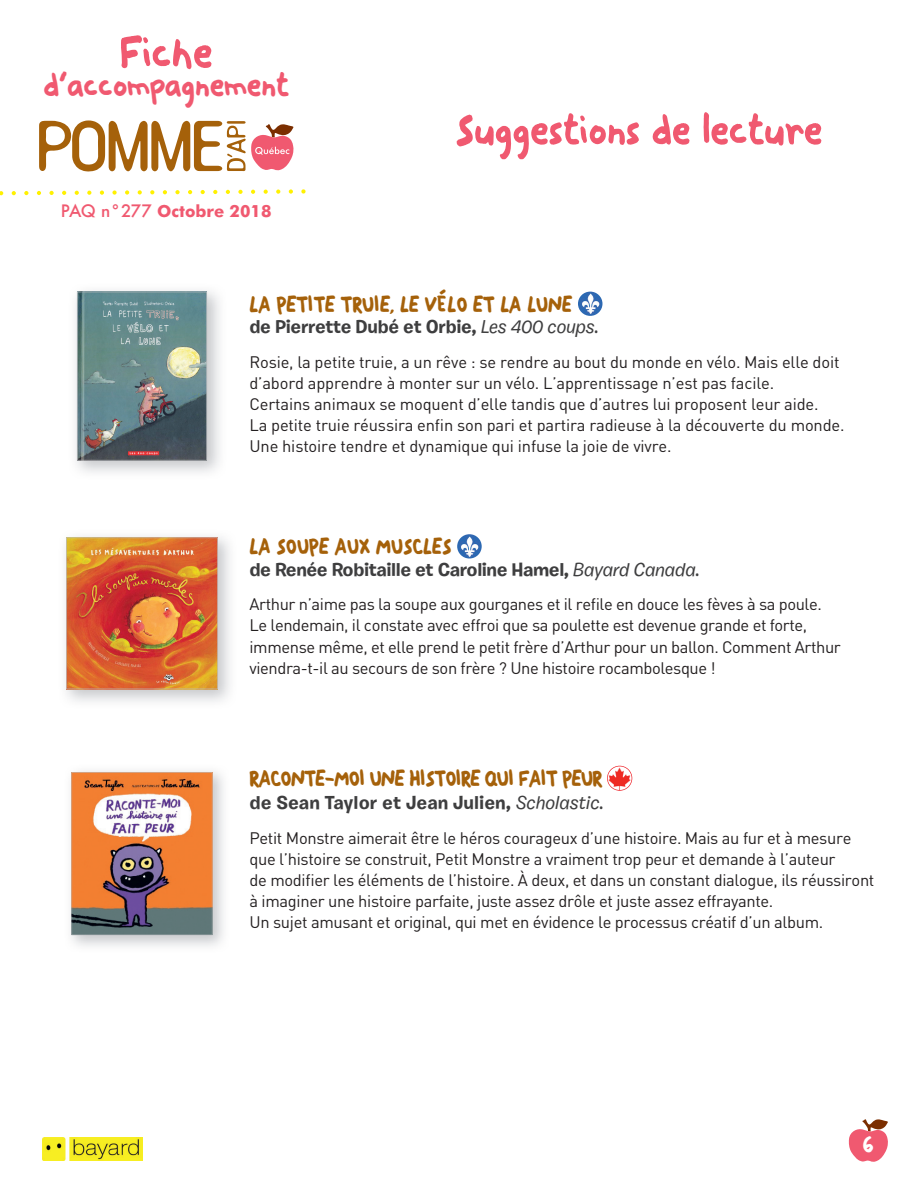
<style>
.page{position:relative;width:918px;height:1188px;background:#fff}
.page>*{position:absolute;margin:0;border:0;box-sizing:border-box;transform-origin:0 0}
.t1{font:57px "Sergio 1";color:#f05970}
.t2{font:54px "Sergio 1";color:#f05970}
.t3{font:42px "Sergio 1";color:#f05970}
.t4{font:28.5px "Sergio 1";color:#fff}
.t5{font:27px "Sergio 1";color:#a5610a}
.t6{font:27px "Sergio 1";letter-spacing:-.02em;color:#a5610a}
.t7{font:700 18.75px "Burbank Small";letter-spacing:-.02em;color:#3e3e3f}
.t8{font:700 18.75px "Burbank Small";color:#3e3e3f}
.t9{font:700 16.8px "Futura BT";color:#f05970}
.t10{font:16.5px/21px "DIN";letter-spacing:-.02em;color:#231f20}
.s1{font-family:"Futura";font-weight:500}
.s2{font-weight:500;font-style:italic}
</style>
<div class="page">
<svg style="left:849px;top:1119px;width:39px;height:43px"></svg>
<img style="left:43px;top:1138px;width:99px;height:23px">
<svg style="left:39px;top:120px;width:255px;height:52px"></svg>
<svg style="left:0;top:189px;width:306px;height:6px"></svg>
<img style="left:578px;top:292px;width:24px;height:24px;border-radius:12px">
<img style="left:457px;top:534px;width:25px;height:25px;border-radius:12px">
<svg style="left:607px;top:766px;width:25px;height:25px"></svg>
<img style="left:70px;top:770px;width:154px;height:177px">
<svg style="left:72px;top:772px;width:140px;height:163px;background:#bd805f"></svg>
<img style="left:75px;top:290px;width:145px;height:183px">
<svg style="left:77px;top:292px;width:130px;height:169px;background:#6c8485"></svg>
<img style="left:65px;top:536px;width:165px;height:166px">
<img style="left:66px;top:537px;width:152px;height:152px">
<h1 class="t1" style="left:120px;top:18px;width:95px">Fiche</h1>
<h3 class="t3" style="left:44px;top:59px;width:247px">d’accompagnement</h3>
<p class="t9" style="left:61px;top:201px;width:212px"><span class="s1">PAQ n°277</span> Octobre 2018</p>
<h2 class="t2" style="left:455px;top:97px;width:369px">Suggestions de lecture</h2>
<h3 class="t5" style="left:249px;top:288px;width:324px">LA PETITE TRUIE, LE VÉLO ET LA LUNE</h3>
<p class="t7" style="left:249px;top:315px;width:351px">de Pierrette Dubé et Orbie, <span class="s2">Les 400 coups.</span></p>
<p class="t10" style="left:249px;top:351px;width:597px">Rosie, la petite truie, a un rêve : se rendre au bout du monde en vélo. Mais elle doit d’abord apprendre à monter sur un vélo. L’apprentissage n’est pas facile.<br>Certains animaux se moquent d’elle tandis que d’autres lui proposent leur aide.<br>La petite truie réussira enfin son pari et partira radieuse à la découverte du monde.<br>Une histoire tendre et dynamique qui infuse la joie de vivre.</p>
<h3 class="t5" style="left:249px;top:531px;width:203px">LA SOUPE AUX MUSCLES</h3>
<p class="t7" style="left:249px;top:558px;width:452px">de Renée Robitaille et Caroline Hamel, <span class="s2">Bayard Canada.</span></p>
<p class="t10" style="left:249px;top:594px;width:593px">Arthur n’aime pas la soupe aux gourganes et il refile en douce les fèves à sa poule.<br>Le lendemain, il constate avec effroi que sa poulette est devenue grande et forte, immense même, et elle prend le petit frère d’Arthur pour un ballon. Comment Arthur viendra-t-il au secours de son frère ? Une histoire rocambolesque !</p>
<h3 class="t6" style="left:249px;top:763px;width:354px">RACONTE-MOI UNE HISTOIRE QUI FAIT PEUR</h3>
<p class="t8" style="left:249px;top:791px;width:356px">de Sean Taylor et Jean Julien, <span class="s2">Scholastic.</span></p>
<p class="t10" style="left:249px;top:827px;width:626px">Petit Monstre aimerait être le héros courageux d’une histoire. Mais au fur et à mesure que l’histoire se construit, Petit Monstre a vraiment trop peur et demande à l’auteur<br>de modifier les éléments de l’histoire. À deux, et dans un constant dialogue, ils réussiront à imaginer une histoire parfaite, juste assez drôle et juste assez effrayante.<br>Un sujet amusant et original, qui met en évidence le processus créatif d’un album.</p>
<h3 class="t4" style="left:863px;top:1127px;width:12px">6</h3>
</div>
